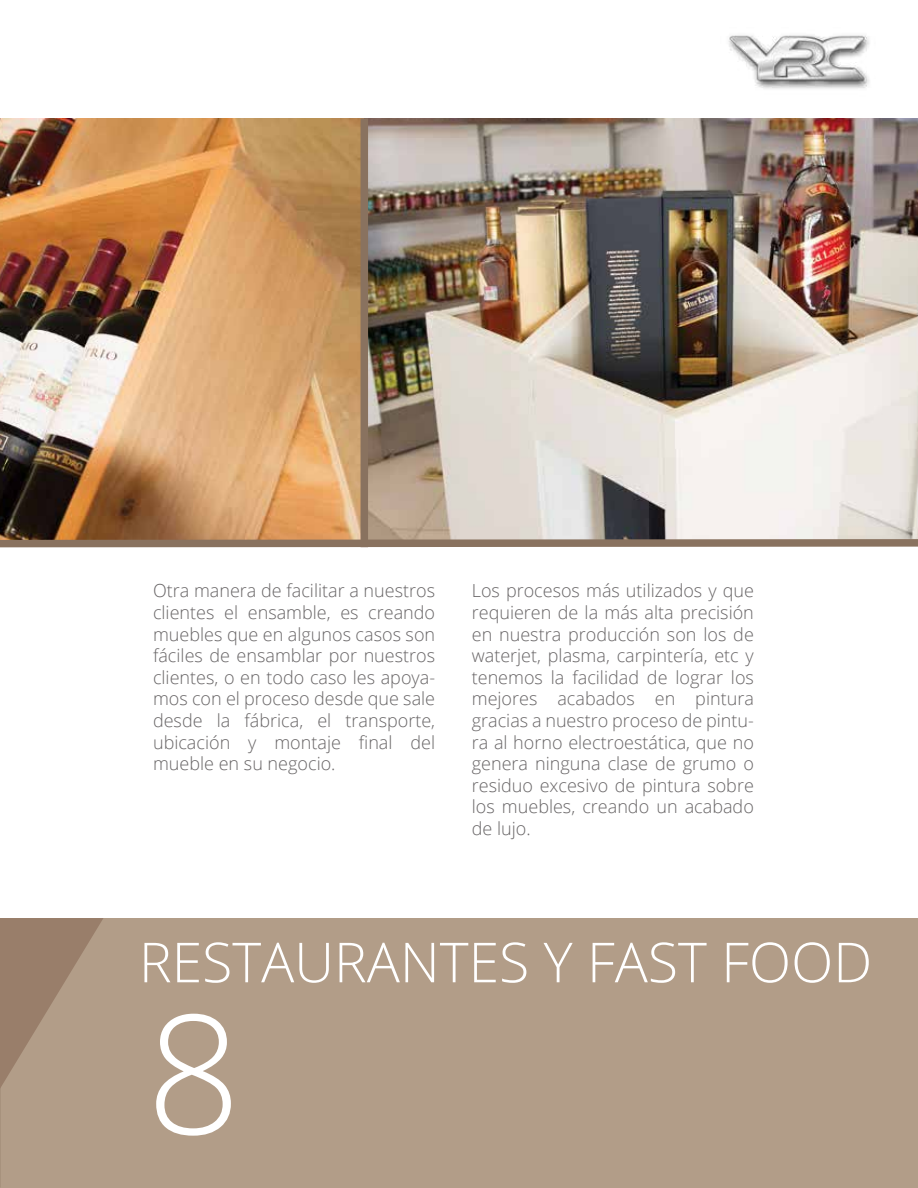
<style>
.page{position:relative;width:918px;height:1188px;background:#fff}
.page>*{position:absolute;margin:0;border:0;box-sizing:border-box;transform-origin:0 0}
.t1{font:300 165.75px "Open Sans";color:#fff}
.t2{font:300 55.2px "Open Sans";color:#fff}
.t3{font:300 18px/21.6px "Open Sans";color:#686566;text-align:justify}
</style>
<div class="page">
<img style="left:0;top:118px;width:361px;height:417px">
<img style="left:368px;top:118px;width:550px;height:417px">
<img style="left:728px;top:35px;width:142px;height:54px">
<hr style="left:0;top:0;width:918px;height:1px;background:#b29d88">
<div style="left:0;top:918px;width:918px;height:270px;background:#b29d88"></div>
<svg style="left:0;top:918px;width:103px;height:171px"></svg>
<div style="left:361px;top:118px;width:7px;height:429px;background:#89725f"></div>
<svg style="left:0;top:535px;width:918px;height:13px;background:#a38d7a"></svg>
<p class="t3" style="left:153px;top:580px;width:284px">Otra manera de facilitar a nuestros clientes el ensamble, es creando muebles que en algunos casos son fáciles de ensamblar por nuestros clientes, o en todo caso les apoya&shy;mos con el proceso desde que sale desde la fábrica, el transporte, ubicación y montaje final del mueble en su negocio.</p>
<p class="t3" style="left:472px;top:580px;width:284px">Los procesos más utilizados y que requieren de la más alta precisión en nuestra producción son los de waterjet, plasma, carpintería, etc y tenemos la facilidad de lograr los mejores acabados en pintura gracias a nuestro proceso de pintu&shy;ra al horno electroestática, que no genera ninguna clase de grumo o residuo excesivo de pintura sobre los muebles, creando un acabado de lujo.</p>
<h2 class="t2" style="left:139px;top:924px;width:735px">RESTAURANTES Y FAST FOOD</h2>
<h1 class="t1" style="left:146px;top:960px;width:96px">8</h1>
</div>
